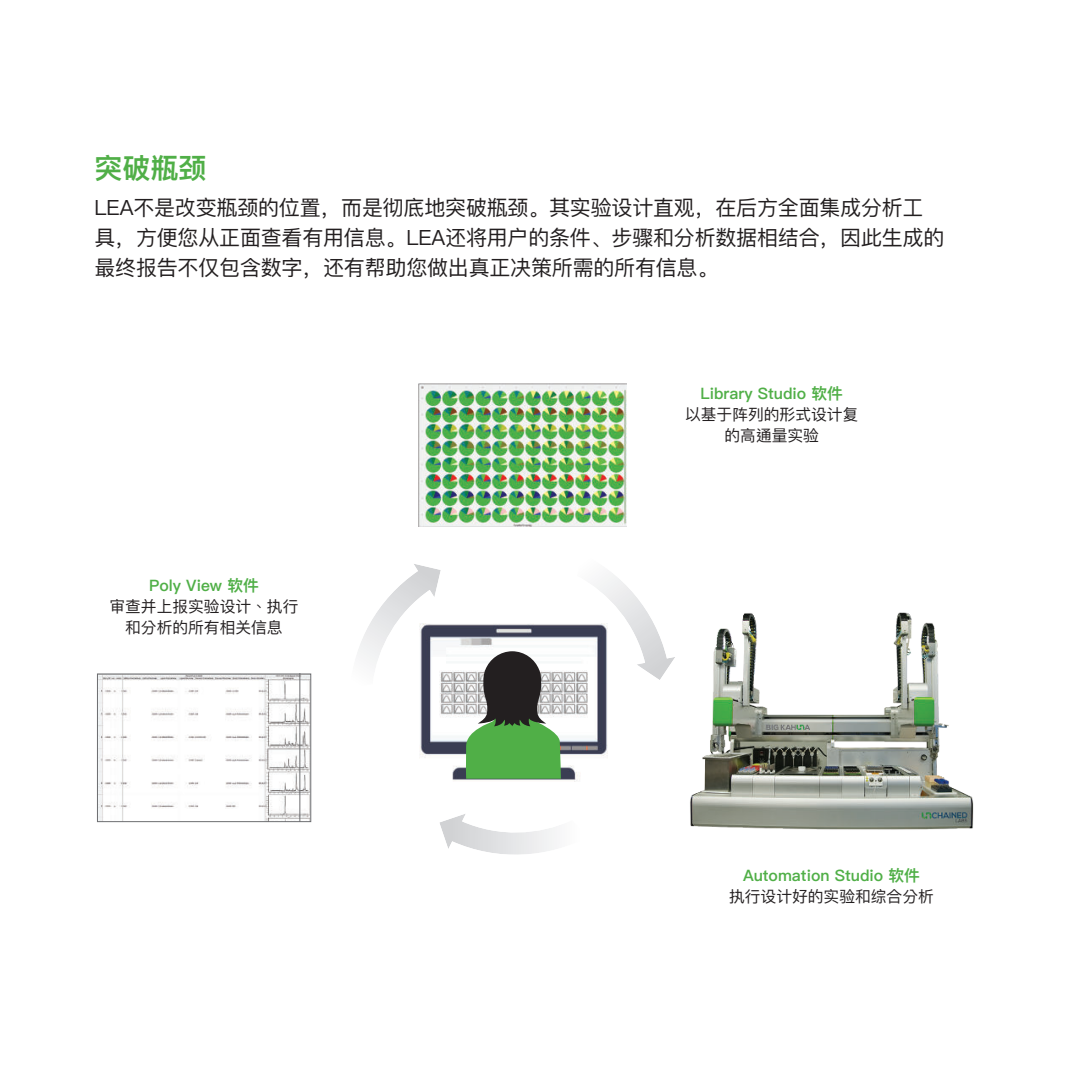
<style>
.page{position:relative;width:1071px;height:1071px;background:#fff}
.page>*{position:absolute;margin:0;border:0;box-sizing:border-box;transform-origin:0 0}
.t1{font:600 28px "Ping Fang SC";color:#50af47}
.t2{font:500 21px/29.8px "Ping Fang SC";letter-spacing:-.01em;color:#231f20}
.t3{font:15.75px/21px "Ping Fang TC";color:#231f20;text-align:center}
.t4{font:600 15.75px "Ping Fang TC";color:#50af47}
</style>
<div class="page">
<img style="left:418px;top:384px;width:208px;height:143px">
<img style="left:690px;top:612px;width:284px;height:218px">
<svg style="left:595px;top:573px;width:80px;height:107px"></svg>
<svg style="left:358px;top:564px;width:83px;height:101px"></svg>
<svg style="left:440px;top:814px;width:115px;height:41px"></svg>
<img style="left:419px;top:624px;width:189px;height:158px">
<svg style="left:466px;top:651px;width:95px;height:128px"></svg>
<img style="left:300px;top:676px;width:9px;height:144px">
<svg style="left:99px;top:676px;width:201px;height:144px"></svg>
<div style="left:97px;top:674px;width:214px;height:148px;border:1px solid #6d6e71"></div>
<h1 class="t1" style="left:94px;top:151px;width:113px">突破瓶颈</h1>
<p class="t2" style="left:94px;top:193px;width:851px">LEA不是改变瓶颈的位置，而是彻底地突破瓶颈。其实验设计直观，在后方全面集成分析工具，方便您从正面查看有用信息。LEA还将用户的条件、步骤和分析数据相结合，因此生成的最终报告不仅包含数字，还有帮助您做出真正决策所需的所有信息。</p>
<p class="t4" style="left:149px;top:575px;width:111px">Poly View 软件</p>
<p class="t3" style="left:109px;top:595px;width:190px">审查并上报实验设计、执行和分析的所有相关信息</p>
<p class="t4" style="left:700px;top:383px;width:144px">Library Studio 软件</p>
<p class="t3" style="left:685px;top:403px;width:175px">以基于阵列的形式设计复的高通量实验</p>
<p class="t4" style="left:743px;top:866px;width:178px">Automation Studio 软件</p>
<p class="t3" style="left:729px;top:886px;width:206px">执行设计好的实验和综合分析</p>
</div>
